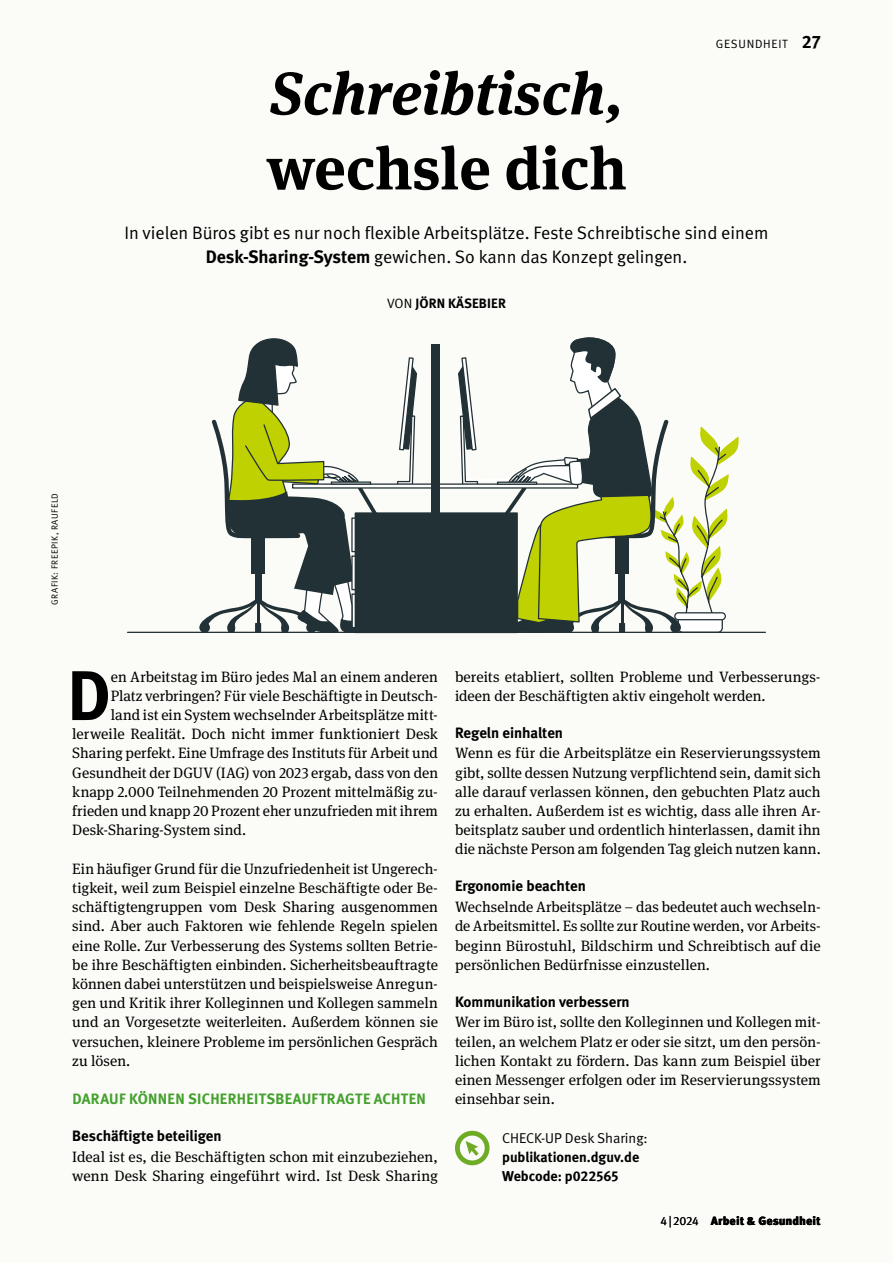
<style>
.page{position:relative;width:893px;height:1263px;background:#fff}
.page>*{position:absolute;margin:0;border:0;box-sizing:border-box;transform-origin:0 0}
._04-Fließtext-Ini{font:700 70.2px "DGUV Meta";color:#000}
._02-Headline_40pt{font:italic 700 60px/75px "DGUV Meta Serif";color:#000}
._02-Headline_40pt-2{font:18px/24px "DGUV Meta";letter-spacing:-.01em;color:#000;text-align:center}
._04-Fließtext{font:15px/19.2px "DGUV Meta Serif";letter-spacing:.005em;color:#000;text-align:justify}
._04-Fließtext-Ini-2{font:15px "DGUV Meta Serif";letter-spacing:.005em;color:#000}
._05-Zwiti{font:700 15px "DGUV Meta";color:#000}
._05-Zwiti-2{font:700 15px "DGUV Meta";letter-spacing:.02em;color:#45a12f}
.Info-Text{font:700 14.25px "DGUV Meta";color:#000}
.Info-Text-2{font:14.25px "DGUV Meta";color:#000}
._02-Subhead_12pt{font:700 13.5px "DGUV Meta";letter-spacing:.01em;color:#000}
.t1{font:900 12px "Meta Pro";color:#000}
.t2{font:12px "DGUV Meta";letter-spacing:.06em;color:#000}
._06-BU{font:9px "DGUV Meta";letter-spacing:.06em;color:#000}
.s1{font-weight:700;font-size:18px}
.s2{font-style:normal}
.s3{font-weight:700}
.s4{font-weight:400}
.s5{font-family:"DGUV Meta";font-weight:400}
</style>
<div class="page">
<div style="left:1px;top:0;width:892px;height:1263px;background:#fbfcf7"></div>
<svg style="left:455px;top:1131px;width:34px;height:34px"></svg>
<hr style="left:128px;top:632px;width:637px;height:1px;background:#223136">
<svg style="left:199px;top:337px;width:541px;height:297px"></svg>
<div style="left:497px;top:482px;width:40px;height:3px;border:1px solid #223136"></div>
<p class="t2" style="left:716px;top:37px;width:106px">GESUNDHEIT <span class="s1">27</span></p>
<p class="_02-Headline_40pt" style="left:266px;top:57px;width:362px">Schreibtisch, <span class="s2">wechsle dich</span></p>
<p class="_02-Headline_40pt-2" style="left:124px;top:221px;width:646px">In vielen Büros gibt es nur noch flexible Arbeitsplätze. Feste Schreibtische sind einem<br><span class="s3">Desk-Sharing-System</span> gewichen. So kann das Konzept gelingen.</p>
<p class="_02-Subhead_12pt" style="left:387px;top:295px;width:120px"><span class="s4">VON</span> JÖRN KÄSEBIER</p>
<p class="_06-BU" style="left:49px;top:605px;width:113px;rotate:-90deg">GRAFIK: FREEPIK, RAUFELD</p>
<p class="_04-Fließtext-Ini" style="left:67px;top:654px;width:45px">D</p>
<p class="_04-Fließtext-Ini-2" style="left:111px;top:668px;width:329px">en Arbeitstag im Büro jedes Mal an einem anderen</p>
<p class="_04-Fließtext-Ini-2" style="left:111px;top:687px;width:329px">Platz verbringen? Für viele Beschäftigte in Deutsch-</p>
<p class="_04-Fließtext-Ini-2" style="left:111px;top:706px;width:329px">land ist ein System wechselnder Arbeitsplätze mitt-</p>
<p class="_04-Fließtext-Ini-2" style="left:72px;top:725px;width:367px">lerweile Realität. Doch nicht immer funktioniert Desk</p>
<p class="_04-Fließtext-Ini-2" style="left:72px;top:745px;width:367px">Sharing perfekt. Eine Umfrage des Instituts für Arbeit und</p>
<p class="_04-Fließtext-Ini-2" style="left:72px;top:764px;width:367px">Gesundheit der DGUV (IAG) von 2023 ergab, dass von den</p>
<p class="_04-Fließtext-Ini-2" style="left:72px;top:783px;width:367px">knapp 2.000 Teilnehmenden 20 Prozent mittelmäßig zu-</p>
<p class="_04-Fließtext-Ini-2" style="left:72px;top:802px;width:367px">frieden und knapp 20 Prozent eher unzufrieden mit ihrem</p>
<p class="_04-Fließtext-Ini-2" style="left:72px;top:821px;width:175px">Desk-Sharing-System sind.</p>
<p class="_04-Fließtext" style="left:72px;top:859px;width:367px">Ein häufiger Grund für die Unzufriedenheit ist Ungerech&shy;tigkeit, weil zum Beispiel einzelne Beschäftigte oder Be&shy;schäftigtengruppen vom Desk Sharing ausgenommen sind. Aber auch Faktoren wie fehlende Regeln spielen eine Rolle. Zur Verbesserung des Systems sollten Betrie&shy;be ihre Beschäftigten einbinden. Sicherheitsbeauftragte können dabei unterstützen und beispielsweise Anregun&shy;gen und Kritik ihrer Kolleginnen und Kollegen sammeln und an Vorgesetzte weiterleiten. Außerdem können sie versuchen, kleinere Probleme im persönlichen Gespräch zu lösen.</p>
<p class="_05-Zwiti-2" style="left:72px;top:1090px;width:355px">DARAUF KÖNNEN SICHERHEITSBEAUFTRAGTE ACHTEN</p>
<p class="_05-Zwiti" style="left:72px;top:1127px;width:151px">Beschäftigte beteiligen</p>
<p class="_04-Fließtext" style="left:72px;top:1147px;width:367px">Ideal ist es, die Beschäftigten schon mit einzubeziehen, wenn Desk Sharing eingeführt wird. Ist Desk Sharing</p>
<p class="_04-Fließtext" style="left:455px;top:667px;width:367px">bereits etabliert, sollten Probleme und Verbesserungs&shy;ideen der Beschäftigten aktiv eingeholt werden.</p>
<p class="_05-Zwiti" style="left:455px;top:724px;width:110px">Regeln einhalten</p>
<p class="_04-Fließtext" style="left:455px;top:744px;width:367px">Wenn es für die Arbeitsplätze ein Reservierungssystem gibt, sollte dessen Nutzung verpflichtend sein, damit sich alle darauf verlassen können, den gebuchten Platz auch zu erhalten. Außerdem ist es wichtig, dass alle ihren Ar&shy;beitsplatz sauber und ordentlich hinterlassen, damit ihn die nächste Person am folgenden Tag gleich nutzen kann.</p>
<p class="_05-Zwiti" style="left:455px;top:877px;width:132px">Ergonomie beachten</p>
<p class="_04-Fließtext" style="left:455px;top:898px;width:367px">Wechselnde Arbeitsplätze – das bedeutet auch wechseln&shy;de Arbeitsmittel. Es sollte zur Routine werden, vor Arbeits&shy;beginn Bürostuhl, Bildschirm und Schreibtisch auf die persönlichen Bedürfnisse einzustellen.</p>
<p class="_05-Zwiti" style="left:455px;top:992px;width:176px">Kommunikation verbessern</p>
<p class="_04-Fließtext" style="left:455px;top:1013px;width:367px">Wer im Büro ist, sollte den Kolleginnen und Kollegen mit&shy;teilen, an welchem Platz er oder sie sitzt, um den persön&shy;lichen Kontakt zu fördern. Das kann zum Beispiel über einen Messenger erfolgen oder im Reservierungssystem einsehbar sein.</p>
<p class="Info-Text-2" style="left:502px;top:1129px;width:147px">CHECK-UP Desk Sharing:</p>
<p class="Info-Text" style="left:502px;top:1148px;width:138px">publikationen.dguv.de</p>
<p class="Info-Text" style="left:502px;top:1167px;width:118px">Webcode: p022565</p>
<p class="t1" style="left:661px;top:1213px;width:162px"><span class="s5">4|2024</span> Arbeit &amp; Gesundheit</p>
</div>
